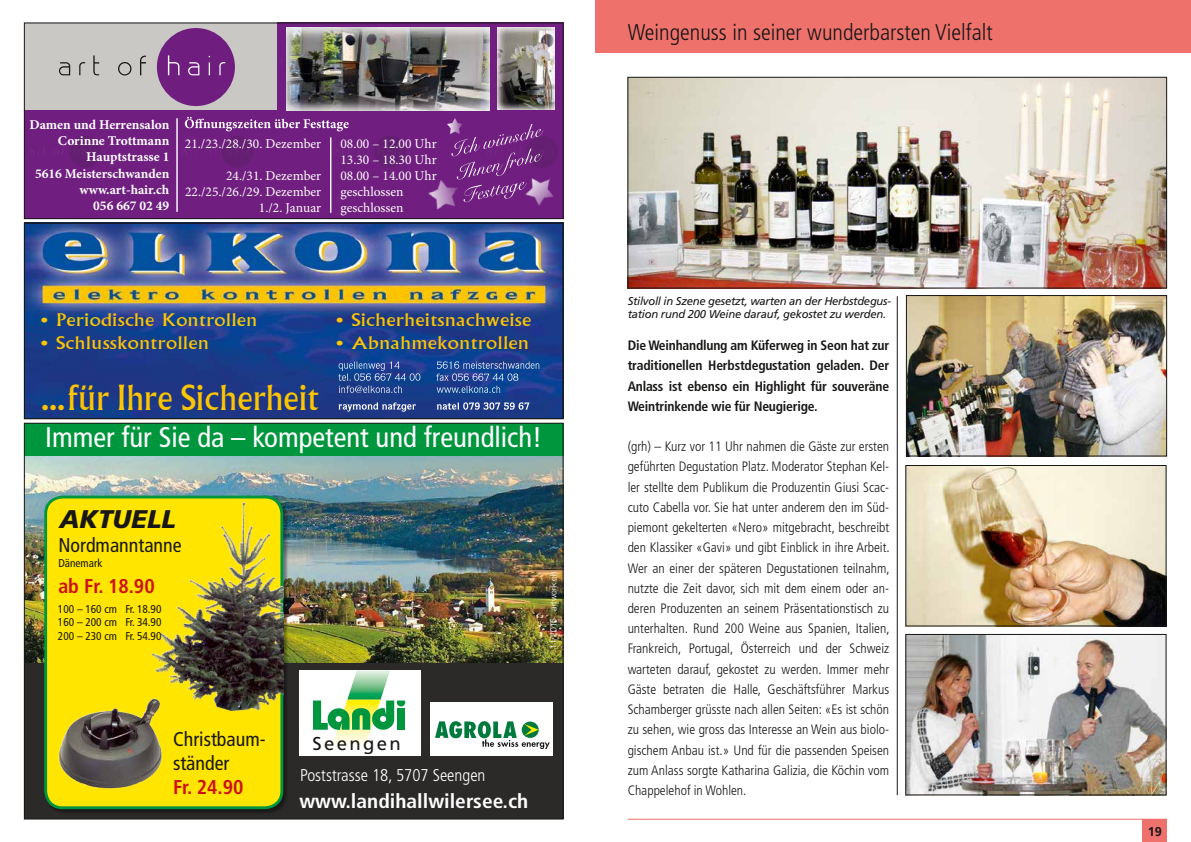
<style>
.page{position:relative;width:1191px;height:842px;background:#fff}
.page>*{position:absolute;margin:0;border:0;box-sizing:border-box;transform-origin:0 0}
.t1{font:33.8px "Albertus";color:#fdc500}
.t2{font:condensed 28.4px "Frutiger LT Std";color:#fff}
.t3{font:italic 900 25.5px "Frutiger LT Std";color:#181716}
.t4{font:300 condensed 22.7px "Frutiger LT Std";color:#181716}
.t5{font:condensed 19.9px/23.9px "Frutiger LT Std";color:#181716}
.t6{font:700 condensed 19.9px "Frutiger LT Std";color:#fff;scale:1.08 1}
.t7{font:700 condensed 19.9px "Frutiger LT Std";color:#cd1013}
.t8{font:18.6px "Frutiger LT Std";letter-spacing:.125em;color:#181716}
.t9{font:17px "Albertus";letter-spacing:.01em;color:#fdc500;scale:1.2 1}
.t10{font:300 condensed 17px "Frutiger LT Std";color:#fff}
.t11{font:300 condensed 13.6px/20.2px "Frutiger LT Std";color:#181716;text-align:justify}
.t12{font:700 condensed 13.6px/20.2px "Frutiger LT Std";letter-spacing:-.015em;color:#181716;text-align:justify}
.t13{font:13.5px/16.2px "Minion Pro";color:#fff;text-align:right}
.t14{font:700 13.5px/16.2px "Minion Pro";color:#fff;text-align:right}
.t15{font:700 12.8px "Frutiger LT Std";color:#181716}
.t16{font:italic 11.4px/13.6px "Frutiger LT Std";letter-spacing:-.02em;color:#181716}
.t17{font:condensed 11.4px/13.6px "Frutiger LT Std";color:#181716;text-align:justify}
.t18{font:300 8.5px "Helvetica Neue LT Std";color:#fff}
</style>
<div class="page">
<div style="left:25px;top:23px;width:256px;height:87px;background:#c9c8c5"></div>
<img style="left:26px;top:110px;width:535px;height:107px">
<div style="left:157px;top:28px;width:78px;height:78px;background:#6f1e80;border-radius:50%"></div>
<svg style="left:59px;top:62px;width:11px;height:13px"></svg>
<svg style="left:79px;top:62px;width:6px;height:13px"></svg>
<svg style="left:93px;top:55px;width:6px;height:20px"></svg>
<svg style="left:118px;top:62px;width:13px;height:13px"></svg>
<svg style="left:140px;top:56px;width:6px;height:19px"></svg>
<svg style="left:168px;top:55px;width:11px;height:20px"></svg>
<svg style="left:188px;top:62px;width:11px;height:13px"></svg>
<svg style="left:209px;top:56px;width:1px;height:19px"></svg>
<svg style="left:219px;top:62px;width:6px;height:13px"></svg>
<hr style="left:176px;top:118px;width:2px;height:94px;background:#fff">
<svg style="left:185px;top:117px;width:164px;height:14px"></svg>
<hr style="left:330px;top:137px;width:1px;height:76px;background:#fff">
<svg style="left:451px;top:124px;width:92px;height:78px"></svg>
<img style="left:425px;top:176px;width:37px;height:36px">
<img style="left:518px;top:169px;width:42px;height:42px">
<img style="left:446px;top:118px;width:16px;height:16px">
<img style="left:278px;top:25px;width:283px;height:85px">
<img style="left:287px;top:27px;width:202px;height:83px">
<img style="left:497px;top:27px;width:58px;height:83px">
<div style="left:24px;top:23px;width:539px;height:196px;border:1px solid #181716"></div>
<div style="left:24px;top:660px;width:539px;height:159px;background:#2b2a29"></div>
<div style="left:430px;top:702px;width:123px;height:54px;background:#fff"></div>
<svg style="left:435px;top:721px;width:115px;height:28px"></svg>
<img style="left:26px;top:456px;width:535px;height:207px">
<div style="left:45px;top:496px;width:243px;height:318px;background:#181716;opacity:.4"></div>
<div style="left:46px;top:497px;width:236px;height:311px;background:#ffe500;border-radius:17px"></div>
<div style="left:44px;top:496px;width:239px;height:313px;border:3px solid #00963e;border-radius:17px"></div>
<div style="left:299px;top:670px;width:121px;height:86px;background:#fff"></div>
<svg style="left:313px;top:670px;width:93px;height:75px"></svg>
<div style="left:24px;top:423px;width:539px;height:33px;background:#00963e"></div>
<img style="left:151px;top:502px;width:132px;height:211px">
<img style="left:58px;top:697px;width:108px;height:92px">
<img style="left:26px;top:225px;width:535px;height:192px">
<svg style="left:436px;top:361px;width:103px;height:32px"></svg>
<svg style="left:437px;top:402px;width:93px;height:8px"></svg>
<svg style="left:338px;top:361px;width:82px;height:32px"></svg>
<svg style="left:338px;top:402px;width:78px;height:10px"></svg>
<div style="left:24px;top:223px;width:539px;height:196px;border:1px solid #181716"></div>
<hr style="left:627px;top:819px;width:539px;height:1px;background:#ee716b">
<div style="left:1142px;top:819px;width:24px;height:23px;background:#ee716b"></div>
<div style="left:595px;top:0;width:596px;height:53px;background:#ee716b"></div>
<hr style="left:897px;top:296px;width:1px;height:499px;background:#181716">
<img style="left:629px;top:79px;width:535px;height:207px">
<div style="left:627px;top:77px;width:539px;height:211px;border:1px solid #181716"></div>
<img style="left:908px;top:297px;width:256px;height:157px">
<div style="left:906px;top:295px;width:260px;height:161px;border:1px solid #181716"></div>
<img style="left:907px;top:467px;width:257px;height:157px">
<div style="left:905px;top:465px;width:261px;height:161px;border:1px solid #181716"></div>
<img style="left:907px;top:636px;width:257px;height:157px">
<div style="left:905px;top:634px;width:261px;height:161px;border:1px solid #181716"></div>
<p class="t14" style="left:29px;top:117px;width:142px">Damen und Herrensalon<br>Corinne Trottmann<br>Hauptstrasse 1<br>5616 Meisterschwanden www.art-hair.ch<br>056 667 02 49</p>
<p class="t13" style="left:185px;top:135px;width:138px">21./23./28./30. Dezember</p>
<p class="t13" style="left:185px;top:168px;width:138px">24./31. Dezember<br>22./25./26./29. Dezember<br>1./2. Januar</p>
<p class="t13" style="left:340px;top:135px;width:98px;text-align:left">08.00 – 12.00 Uhr<br>13.30 – 18.30 Uhr<br>08.00 – 14.00 Uhr geschlossen geschlossen</p>
<p class="t9" style="left:41px;top:310px;width:182px">• Periodische Kontrollen</p>
<p class="t9" style="left:336px;top:310px;width:164px">• Sicherheitsnachweise</p>
<p class="t9" style="left:41px;top:333px;width:141px">• Schlusskontrollen</p>
<p class="t9" style="left:336px;top:333px;width:162px">• Abnahmekontrollen</p>
<h1 class="t1" style="left:41px;top:378px;width:279px">...für Ihre Sicherheit</h1>
<h2 class="t2" style="left:45px;top:421px;width:499px">Immer für Sie da – kompetent und freundlich!</h2>
<h3 class="t3" style="left:60px;top:503px;width:118px">AKTUELL</h3>
<h3 class="t5" style="left:58px;top:533px;width:125px">Nordmanntanne</h3>
<p class="t17" style="left:58px;top:556px;width:46px">Dänemark</p>
<h3 class="t7" style="left:58px;top:575px;width:98px">ab Fr. 18.90</h3>
<p class="t17" style="left:58px;top:602px;width:105px">100 – 160 cm Fr. 18.90<br>160 – 200 cm Fr. 34.90<br>200 – 230 cm Fr. 54.90</p>
<p class="t18" style="left:548px;top:649px;width:79px;rotate:-90deg">11/2015 artwork.ch</p>
<h3 class="t5" style="left:173px;top:727px;width:94px">Christbaum&shy;ständer</h3>
<h3 class="t7" style="left:173px;top:775px;width:72px">Fr. 24.90</h3>
<h3 class="t8" style="left:313px;top:732px;width:90px">Seengen</h3>
<p class="t10" style="left:300px;top:766px;width:187px">Poststrasse 18, 5707 Seengen</p>
<h3 class="t6" style="left:299px;top:789px;width:214px">www.landihallwilersee.ch</h3>
<h3 class="t4" style="left:627px;top:19px;width:366px">Weingenuss in seiner wunderbarsten Vielfalt</h3>
<p class="t16" style="left:627px;top:294px;width:265px">Stilvoll in Szene gesetzt, warten an der Herbstdegus&shy;tation rund 200 Weine darauf, gekostet zu werden.</p>
<p class="t12" style="left:627px;top:335px;width:263px">Die Weinhandlung am Küferweg in Seon hat zur traditionellen Herbstdegustation geladen. Der Anlass ist ebenso ein Highlight für souveräne Weintrinkende wie für Neugierige.</p>
<p class="t11" style="left:627px;top:437px;width:263px">(grh) – Kurz vor 11 Uhr nahmen die Gäste zur ersten geführten Degustation Platz. Moderator Stephan Kel&shy;ler stellte dem Publikum die Produzentin Giusi Scac&shy;cuto Cabella vor. Sie hat unter anderem den im Süd&shy;piemont gekelterten «Nero» mitgebracht, beschreibt den Klassiker «Gavi» und gibt Einblick in ihre Arbeit.<br>Wer an einer der späteren Degustationen teilnahm, nutzte die Zeit davor, sich mit dem einem oder an&shy;deren Produzenten an seinem Präsentationstisch zu unterhalten. Rund 200 Weine aus Spanien, Italien, Frankreich, Portugal, Österreich und der Schweiz warteten darauf, gekostet zu werden. Immer mehr Gäste betraten die Halle, Geschäftsführer Markus Schamberger grüsste nach allen Seiten: «Es ist schön zu sehen, wie gross das Interesse an Wein aus biolo&shy;gischem Anbau ist.» Und für die passenden Speisen zum Anlass sorgte Katharina Galizia, die Köchin vom Chappelehof in Wohlen.</p>
<p class="t15" style="left:1147px;top:824px;width:16px">19</p>
</div>
